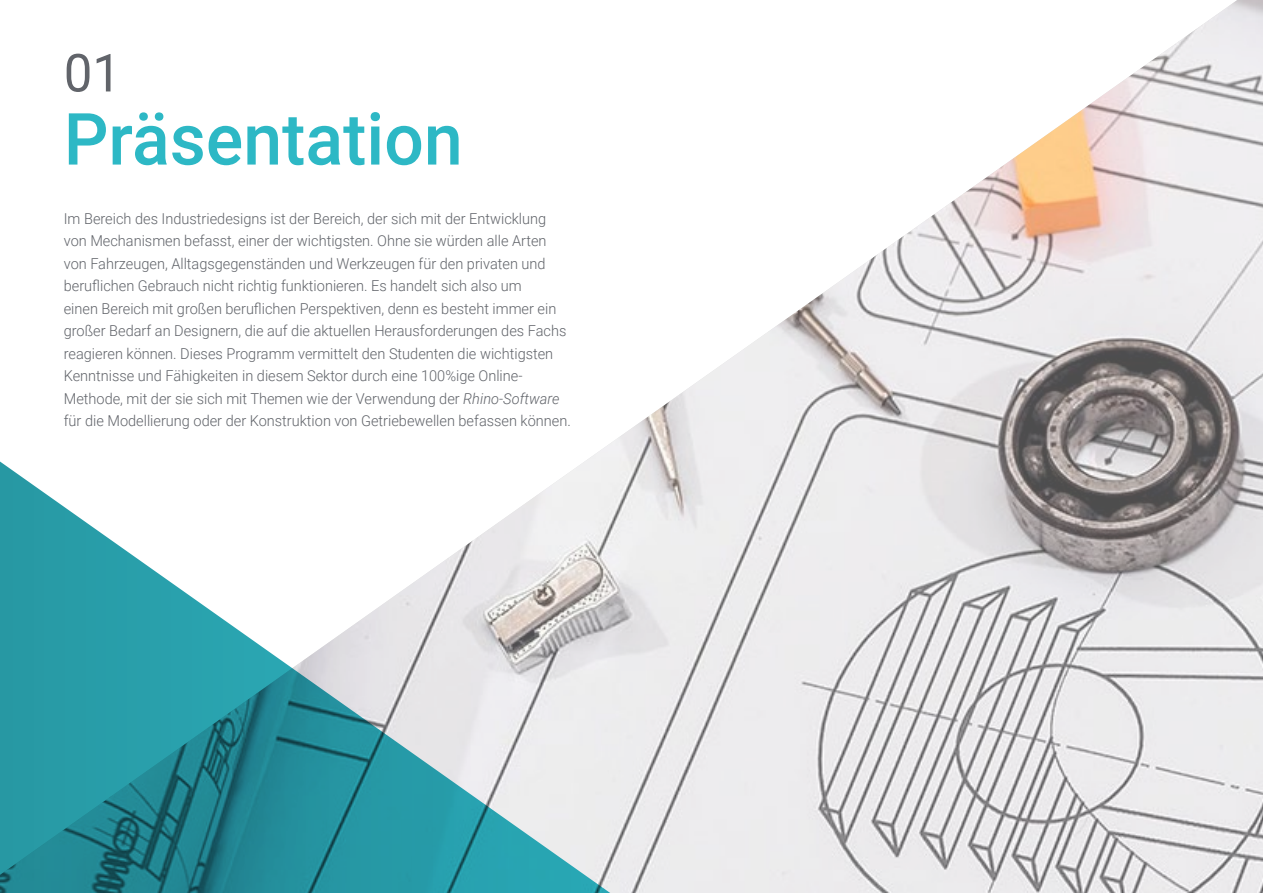
<style>
.page{position:relative;width:1263px;height:893px;background:#fff}
.page>*{position:absolute;margin:0;border:0;box-sizing:border-box;transform-origin:0 0}
.t1{font:500 72px "Roboto";color:#2db8c5}
.t2{font:52.5px "Roboto";color:#61646a}
.t3{font:300 15px/22.5px "Roboto";color:#61646a}
.s1{font-style:italic}
</style>
<div class="page">
<img style="left:607px;top:0;width:656px;height:893px">
<svg style="left:0;top:446px;width:640px;height:447px"></svg>
<h2 class="t2" style="left:64px;top:36px;width:59px">01</h2>
<h1 class="t1" style="left:64px;top:89px;width:400px">Präsentation</h1>
<p class="t3" style="left:64px;top:207px;width:508px">Im Bereich des Industriedesigns ist der Bereich, der sich mit der Entwicklung von Mechanismen befasst, einer der wichtigsten. Ohne sie würden alle Arten von Fahrzeugen, Alltagsgegenständen und Werkzeugen für den privaten und beruflichen Gebrauch nicht richtig funktionieren. Es handelt sich also um<br>einen Bereich mit großen beruflichen Perspektiven, denn es besteht immer ein großer Bedarf an Designern, die auf die aktuellen Herausforderungen des Fachs reagieren können. Dieses Programm vermittelt den Studenten die wichtigsten Kenntnisse und Fähigkeiten in diesem Sektor durch eine 100%ige Online-Methode, mit der sie sich mit Themen wie der Verwendung der <span class="s1">Rhino-Software </span>für die Modellierung oder der Konstruktion von Getriebewellen befassen können.</p>
</div>
